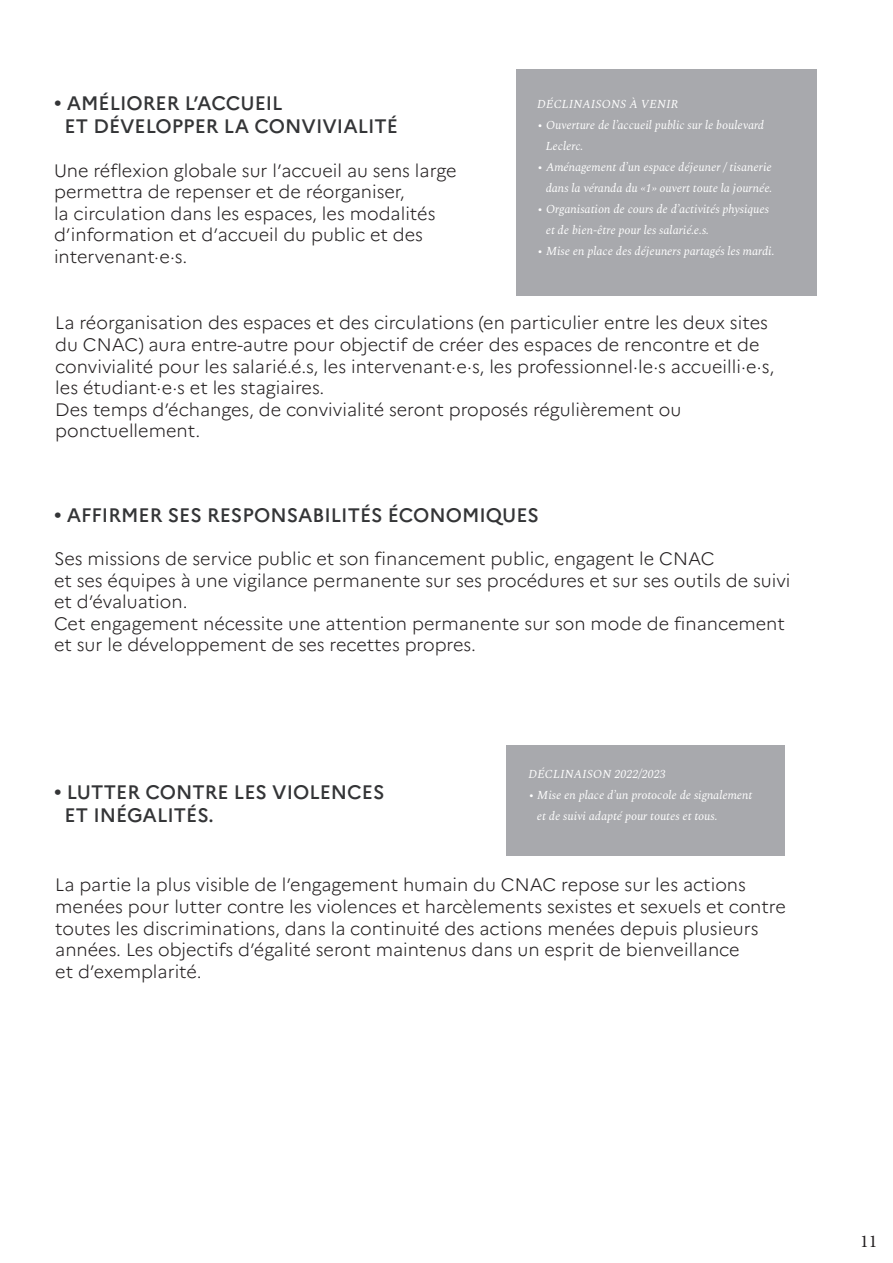
<style>
.page{position:relative;width:893px;height:1263px;background:#fff}
.page>*{position:absolute;margin:0;border:0;box-sizing:border-box;transform-origin:0 0}
.t1{font:500 19.5px "Marianne";color:#343537}
.t2{font:300 18px/21.6px "Marianne";color:#231f20}
.t3{font:18px "Minion Pro";color:#231f20}
.t4{font:italic 12px "Spectral";color:#fff}
</style>
<div class="page">
<div style="left:516px;top:70px;width:301px;height:226px;background:#a8a9ad"></div>
<div style="left:506px;top:745px;width:278px;height:110px;background:#a8a9ad"></div>
<p class="t1" style="left:54px;top:91px;width:230px">• AMÉLIORER L’ACCUEIL</p>
<p class="t1" style="left:65px;top:115px;width:335px">ET DÉVELOPPER LA CONVIVIALITÉ</p>
<p class="t2" style="left:54px;top:159px;width:404px">Une réflexion globale sur l’accueil au sens large</p>
<p class="t2" style="left:54px;top:181px;width:352px">permettra de repenser et de réorganiser,</p>
<p class="t2" style="left:54px;top:203px;width:383px">la circulation dans les espaces, les modalités</p>
<p class="t2" style="left:54px;top:224px;width:371px">d’information et d’accueil du public et des</p>
<p class="t2" style="left:54px;top:246px;width:135px">intervenant·e·s.</p>
<p class="t4" style="left:537px;top:95px;width:143px">DÉCLINAISONS À VENIR</p>
<p class="t4" style="left:537px;top:116px;width:229px">• Ouverture de l’accueil public sur le boulevard</p>
<p class="t4" style="left:546px;top:137px;width:39px">Leclerc.</p>
<p class="t4" style="left:537px;top:158px;width:236px">• Aménagement d’un espace déjeuner / tisanerie</p>
<p class="t4" style="left:546px;top:179px;width:228px">dans la véranda du «1» ouvert toute la journée.</p>
<p class="t4" style="left:537px;top:200px;width:233px">• Organisation de cours de d’activités physiques</p>
<p class="t4" style="left:546px;top:221px;width:165px">et de bien-être pour les salarié.e.s.</p>
<p class="t4" style="left:537px;top:242px;width:239px">• Mise en place des déjeuners partagés les mardi.</p>
<p class="t2" style="left:55px;top:312px;width:714px">La réorganisation des espaces et des circulations (en particulier entre les deux sites</p>
<p class="t2" style="left:55px;top:334px;width:706px">du CNAC) aura entre-autre pour objectif de créer des espaces de rencontre et de</p>
<p class="t2" style="left:55px;top:355px;width:720px">convivialité pour les salarié.é.s, les intervenant·e·s, les professionnel·le·s accueilli·e·s,</p>
<p class="t2" style="left:55px;top:377px;width:271px">les étudiant·e·s et les stagiaires.</p>
<p class="t2" style="left:55px;top:399px;width:628px">Des temps d’échanges, de convivialité seront proposés régulièrement ou</p>
<p class="t2" style="left:55px;top:420px;width:147px">ponctuellement.</p>
<p class="t1" style="left:54px;top:503px;width:487px">• AFFIRMER SES RESPONSABILITÉS ÉCONOMIQUES</p>
<p class="t2" style="left:54px;top:548px;width:662px">Ses missions de service public et son financement public, engagent le CNAC</p>
<p class="t2" style="left:54px;top:569px;width:738px">et ses équipes à une vigilance permanente sur ses procédures et sur ses outils de suivi</p>
<p class="t2" style="left:54px;top:591px;width:135px">et d’évaluation.</p>
<p class="t2" style="left:54px;top:613px;width:732px">Cet engagement nécessite une attention permanente sur son mode de financement</p>
<p class="t2" style="left:54px;top:634px;width:423px">et sur le développement de ses recettes propres.</p>
<p class="t1" style="left:54px;top:780px;width:332px">• LUTTER CONTRE LES VIOLENCES</p>
<p class="t1" style="left:65px;top:803px;width:151px">ET INÉGALITÉS.</p>
<p class="t4" style="left:528px;top:765px;width:139px">DÉCLINAISON 2022/2023</p>
<p class="t4" style="left:528px;top:786px;width:225px">• Mise en place d’un protocole de signalement</p>
<p class="t4" style="left:537px;top:807px;width:182px">et de suivi adapté pour toutes et tous.</p>
<p class="t2" style="left:55px;top:874px;width:692px">La partie la plus visible de l’engagement humain du CNAC repose sur les actions</p>
<p class="t2" style="left:55px;top:896px;width:732px">menées pour lutter contre les violences et harcèlements sexistes et sexuels et contre toutes les discriminations, dans la continuité des actions menées depuis plusieurs</p>
<p class="t2" style="left:55px;top:939px;width:686px">années. Les objectifs d’égalité seront maintenus dans un esprit de bienveillance</p>
<p class="t2" style="left:55px;top:960px;width:148px">et d’exemplarité.</p>
<p class="t3" style="left:860px;top:1229px;width:19px">11</p>
</div>
